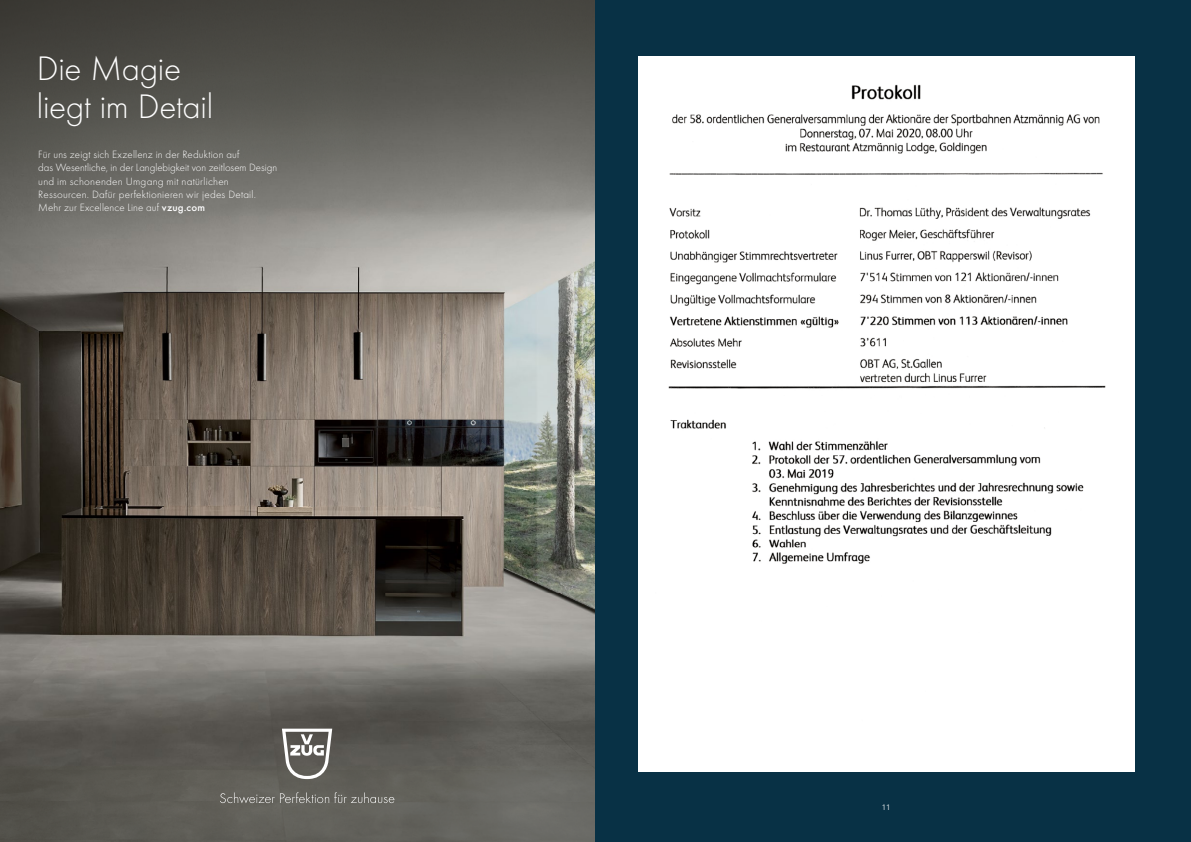
<style>
.page{position:relative;width:1191px;height:842px;background:#fff}
.page>*{position:absolute;margin:0;border:0;box-sizing:border-box;transform-origin:0 0}
.t1{font:300 35.3px/37.7px "ZUG Futura";letter-spacing:-.01em;color:#fff}
.t2{font:300 11px/13.4px "ZUG Futura";letter-spacing:.015em;color:#fff}
.t3{font:300 8px "FS Albert";color:#fff}
.s1{font-weight:500}
</style>
<div class="page">
<img style="left:0;top:0;width:595px;height:842px">
<svg style="left:220px;top:792px;width:174px;height:11px;background:#777670"></svg>
<svg style="left:282px;top:729px;width:50px;height:50px"></svg>
<div style="left:595px;top:0;width:596px;height:842px;background:#083145"></div>
<img style="left:638px;top:57px;width:496px;height:714px">
<p class="t1" style="left:37px;top:50px;width:178px">Die Magie liegt im Detail</p>
<p class="t2" style="left:38px;top:148px;width:240px">Für uns zeigt sich Exzellenz in der Reduktion auf<br>das Wesentliche, in der Langlebigkeit von zeitlosem Design und im schonenden Umgang mit natürlichen Ressourcen. Dafür perfektionieren wir jedes Detail.<br>Mehr zur Excellence Line auf <span class="s1">vzug.com</span></p>
<p class="t3" style="left:881px;top:802px;width:10px">11</p>
</div>
